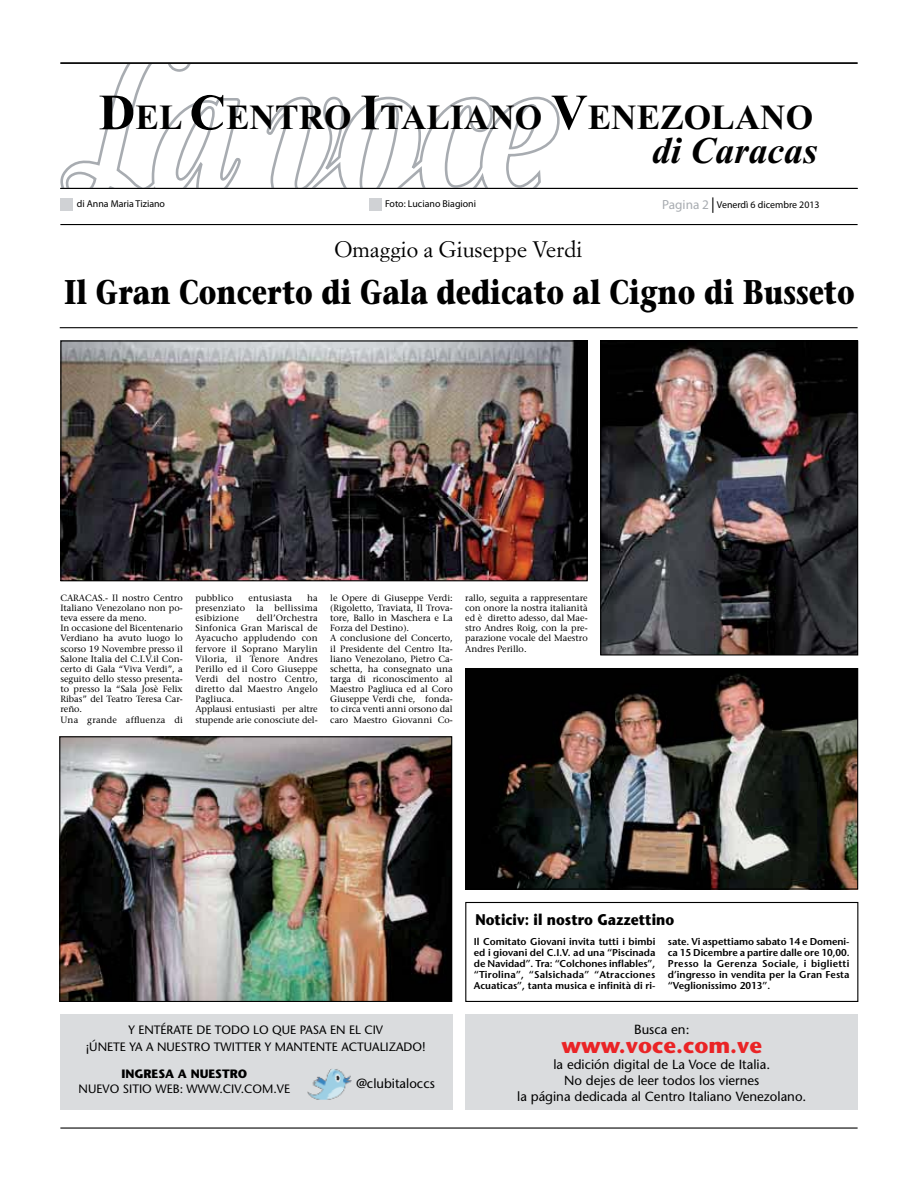
<style>
.page{position:relative;width:918px;height:1188px;background:#fff}
.page>*{position:absolute;margin:0;border:0;box-sizing:border-box;transform-origin:0 0}
.t1{font:italic 700 37.5px "Times New Roman";color:#000}
.t2{font:700 35.25px "Times New Roman";color:#000}
.t3{font:700 34.2px "Stone Serif";color:#000;scale:.8 1}
.t4{font:22.05px "Simoncini Garamond";color:#000}
.t5{font:700 22.05px "Stone Sans";color:#ea2426}
.t6{font:700 15.45px "Stone Sans";color:#000;scale:.9 1}
.t7{font:13.2px/15.9px "Stone Sans";color:#000;text-align:center}
.t8{font:12.15px/16.5px "Stone Sans";color:#000;text-align:center}
.t9{font:700 12.15px "Stone Sans";color:#000}
.t10{font:600 9.9px/11.1px "Stone Sans";color:#000;text-align:justify}
.t11{font:9.9px "Myriad Pro";color:#000}
.t12{font:9px/10.2px "Stone Serif";color:#000}
.t13{font:9px/10.2px "Stone Serif";letter-spacing:.02em;color:#000}
.s1{font-size:50.7px}
.s2{font-size:13.2px;color:#a8acb1}
.s3{font-size:15.45px}
</style>
<div class="page">
<hr style="left:60px;top:327px;width:798px;height:1px;background:#000">
<div style="left:60px;top:1014px;width:393px;height:96px;background:#dadcde"></div>
<div style="left:465px;top:1014px;width:393px;height:96px;background:#dadcde"></div>
<hr style="left:60px;top:1127px;width:798px;height:2px;background:#000">
<div style="left:369px;top:198px;width:13px;height:13px;background:#d0d2d5"></div>
<div style="left:61px;top:198px;width:12px;height:13px;background:#d0d2d5"></div>
<svg style="left:265px;top:96px;width:295px;height:92px"></svg>
<svg style="left:60px;top:64px;width:182px;height:124px"></svg>
<hr style="left:60px;top:63px;width:798px;height:1px;background:#000">
<hr style="left:60px;top:188px;width:798px;height:1px;background:#000">
<hr style="left:60px;top:224px;width:798px;height:1px;background:#000">
<img style="left:307px;top:1069px;width:45px;height:31px">
<div style="left:465px;top:902px;width:393px;height:100px;border:1px solid #000"></div>
<img style="left:602px;top:342px;width:254px;height:312px">
<div style="left:600px;top:340px;width:258px;height:316px;border:1px solid #000"></div>
<img style="left:467px;top:670px;width:389px;height:218px">
<div style="left:465px;top:668px;width:393px;height:222px;border:1px solid #000"></div>
<img style="left:61px;top:738px;width:389px;height:262px">
<div style="left:59px;top:736px;width:393px;height:266px;border:1px solid #000"></div>
<img style="left:62px;top:342px;width:524px;height:237px">
<div style="left:60px;top:340px;width:528px;height:241px;border:1px solid #000"></div>
<h2 class="t2" style="left:99px;top:106px;width:716px"><span class="s1">D</span>EL <span class="s1">C</span>ENTRO <span class="s1">I</span>TALIANO <span class="s1">V</span>ENEZOLANO</h2>
<h1 class="t1" style="left:652px;top:128px;width:167px">di Caracas</h1>
<p class="t11" style="left:77px;top:200px;width:90px">di Anna Maria Tiziano</p>
<p class="t11" style="left:385px;top:200px;width:93px">Foto: Luciano Biagioni</p>
<p class="t11" style="left:662px;top:201px;width:159px"><span class="s2">Pagina 2</span> <span class="s3">|</span> Venerdì 6 dicembre 2013</p>
<h3 class="t4" style="left:334px;top:240px;width:249px">Omaggio a Giuseppe Verdi</h3>
<h3 class="t3" style="left:64px;top:279px;width:990px">Il Gran Concerto di Gala dedicato al Cigno di Busseto</h3>
<p class="t12" style="left:60px;top:594px;width:124px">CARACAS.- Il nostro Centro<br>Italiano Venezolano non po&shy;teva essere da meno.<br>In occasione del Bicentenario<br>Verdiano ha avuto luogo lo scorso 19 Novembre presso il<br>Salone Italia del C.I.V.il Con&shy;certo di Gala “Viva Verdi”, a seguito dello stesso presenta&shy;to presso la “Sala Josè Felix<br>Ribas” del Teatro Teresa Car&shy;reño.<br>Una grande affluenza di</p>
<p class="t13" style="left:195px;top:594px;width:40px">pubblico</p>
<p class="t13" style="left:249px;top:594px;width:45px">entusiasta</p>
<p class="t12" style="left:195px;top:594px;width:124px;text-align:justify;text-indent:112px">ha presenziato la bellissima esibizione</p>
<p class="t13" style="left:195px;top:614px;width:124px;text-indent:61px">dell’Orchestra<br>Sinfonica Gran Mariscal de<br>Ayacucho appludendo con fervore il Soprano Marylin<br>Viloria, il Tenore Andres<br>Perillo ed il Coro Giuseppe<br>Verdi del nostro Centro, diretto dal Maestro Angelo<br>Pagliuca.<br>Applausi entusiasti per altre stupende arie conosciute del-</p>
<p class="t12" style="left:330px;top:594px;width:124px">le Opere di Giuseppe Verdi: (Rigoletto, Traviata, Il Trova&shy;tore, Ballo in Maschera e La<br>Forza del Destino).<br>A conclusione del Concerto, il Presidente del Centro Ita&shy;liano Venezolano, Pietro Ca&shy;schetta, ha consegnato una targa di riconoscimento al<br>Maestro Pagliuca ed al Coro<br>Giuseppe Verdi che, fonda&shy;to circa venti anni orsono dal caro Maestro Giovanni Co-</p>
<p class="t12" style="left:465px;top:594px;width:124px;text-align:justify">rallo, seguita a rappresentare con onore la nostra italianità ed è diretto adesso, dal Mae&shy;stro Andres Roig, con la pre&shy;parazione vocale del Maestro Andres Perillo.</p>
<h3 class="t8" style="left:86px;top:1023px;width:342px">Y ENTÉRATE DE TODO LO QUE PASA EN EL CIV<br>¡ÚNETE YA A NUESTRO TWITTER Y MANTENTE ACTUALIZADO!</h3>
<h3 class="t9" style="left:121px;top:1069px;width:127px">INGRESA A NUESTRO</h3>
<h3 class="t8" style="left:79px;top:1082px;width:213px">NUEVO SITIO WEB: WWW.CIV.COM.VE</h3>
<h3 class="t7" style="left:356px;top:1077px;width:80px">@clubitaloccs</h3>
<h3 class="t6" style="left:475px;top:913px;width:222px">Noticiv: il nostro Gazzettino</h3>
<p class="t10" style="left:474px;top:937px;width:183px">Il Comitato Giovani invita tutti i bimbi ed i giovani del C.I.V. ad una “Piscinada de Navidad”. Tra: “Colchones inflables”, “Tirolina”, “Salsichada” “Atracciones Acuaticas”, tanta musica e infinità di ri-</p>
<p class="t10" style="left:668px;top:937px;width:183px">sate. Vi aspettiamo sabato 14 e Domeni&shy;ca 15 Dicembre a partire dalle ore 10,00.<br>Presso la Gerenza Sociale, i biglietti d’ingresso in vendita per la Gran Festa “Veglionissimo 2013”.</p>
<h3 class="t7" style="left:634px;top:1022px;width:57px">Busca en:</h3>
<h3 class="t5" style="left:562px;top:1037px;width:202px">www.voce.com.ve</h3>
<h3 class="t7" style="left:517px;top:1058px;width:291px">la edición digital de La Voce de Italia.<br>No dejes de leer todos los viernes<br>la página dedicada al Centro Italiano Venezolano.</h3>
</div>
